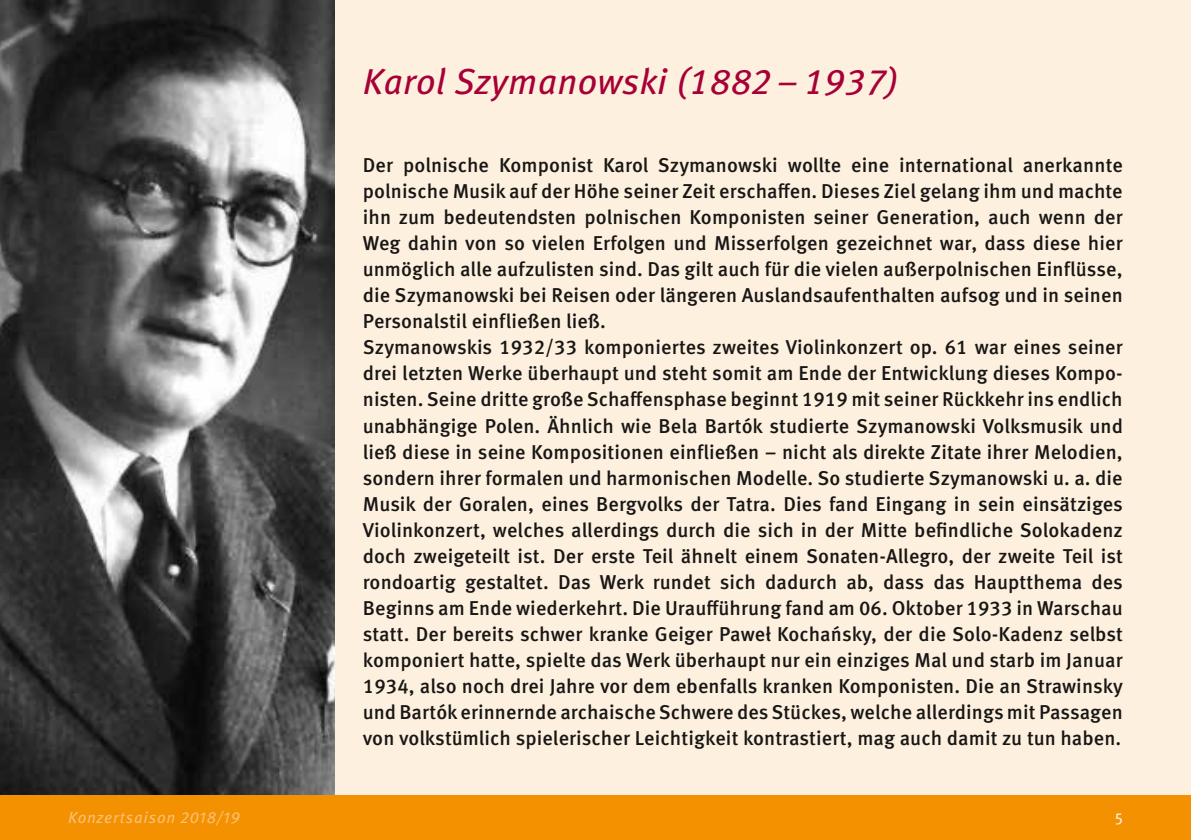
<style>
.page{position:relative;width:1191px;height:840px;background:#fff}
.page>*{position:absolute;margin:0;border:0;box-sizing:border-box;transform-origin:0 0}
.t1{font:italic 36px "Meta Pro";letter-spacing:.01em;color:#a70037}
.t2{font:500 20px/26px "Meta Pro";letter-spacing:.005em;color:#181716}
.t3{font:italic 16px "Meta Pro";letter-spacing:.05em;color:#fac074}
.t4{font:16px "Meta Pro";color:#fef0de}
</style>
<div class="page">
<div style="left:0;top:0;width:1191px;height:839px;background:#fef0de"></div>
<img style="left:0;top:0;width:334px;height:795px">
<div style="left:0;top:795px;width:1191px;height:44px;background:#f39100"></div>
<h1 class="t1" style="left:363px;top:54px;width:537px">Karol Szymanowski (1882–1937)</h1>
<p class="t2" style="left:363px;top:151px;width:761px">Der polnische Komponist Karol Szymanowski wollte eine international anerkannte polnische Musik auf der Höhe seiner Zeit erschaffen. Dieses Ziel gelang ihm und machte ihn zum bedeutendsten polnischen Komponisten seiner Generation, auch wenn der Weg dahin von so vielen Erfolgen und Misserfolgen gezeichnet war, dass diese hier unmöglich alle aufzulisten sind. Das gilt auch für die vielen außerpolnischen Einflüsse, die Szymanowski bei Reisen oder längeren Auslandsaufenthalten aufsog und in seinen Personalstil einfließen ließ.<br>Szymanowskis 1932/33 komponiertes zweites Violinkonzert op. 61 war eines seiner drei letzten Werke überhaupt und steht somit am Ende der Entwicklung dieses Kompo&shy;nisten. Seine dritte große Schaffensphase beginnt 1919 mit seiner Rückkehr ins endlich unabhängige Polen. Ähnlich wie Bela Bartók studierte Szymanowski Volksmusik und ließ diese in seine Kompositionen einfließen – nicht als direkte Zitate ihrer Melodien, sondern ihrer formalen und harmonischen Modelle. So studierte Szymanowski u. a. die Musik der Goralen, eines Bergvolks der Tatra. Dies fand Eingang in sein einsätziges Violinkonzert, welches allerdings durch die sich in der Mitte befindliche Solokadenz doch zweigeteilt ist. Der erste Teil ähnelt einem Sonaten-Allegro, der zweite Teil ist rondoartig gestaltet. Das Werk rundet sich dadurch ab, dass das Hauptthema des Beginns am Ende wiederkehrt. Die Uraufführung fand am 06. Oktober 1933 in Warschau statt. Der bereits schwer kranke Geiger Paweł Kochańsky, der die Solo-Kadenz selbst komponiert hatte, spielte das Werk überhaupt nur ein einziges Mal und starb im Januar 1934, also noch drei Jahre vor dem ebenfalls kranken Komponisten. Die an Strawinsky und Bartók erinnernde archaische Schwere des Stückes, welche allerdings mit Passagen von volkstümlich spielerischer Leichtigkeit kontrastiert, mag auch damit zu tun haben.</p>
<p class="t3" style="left:68px;top:805px;width:173px">Konzertsaison 2018/19</p>
<p class="t4" style="left:1115px;top:805px;width:9px">5</p>
</div>
